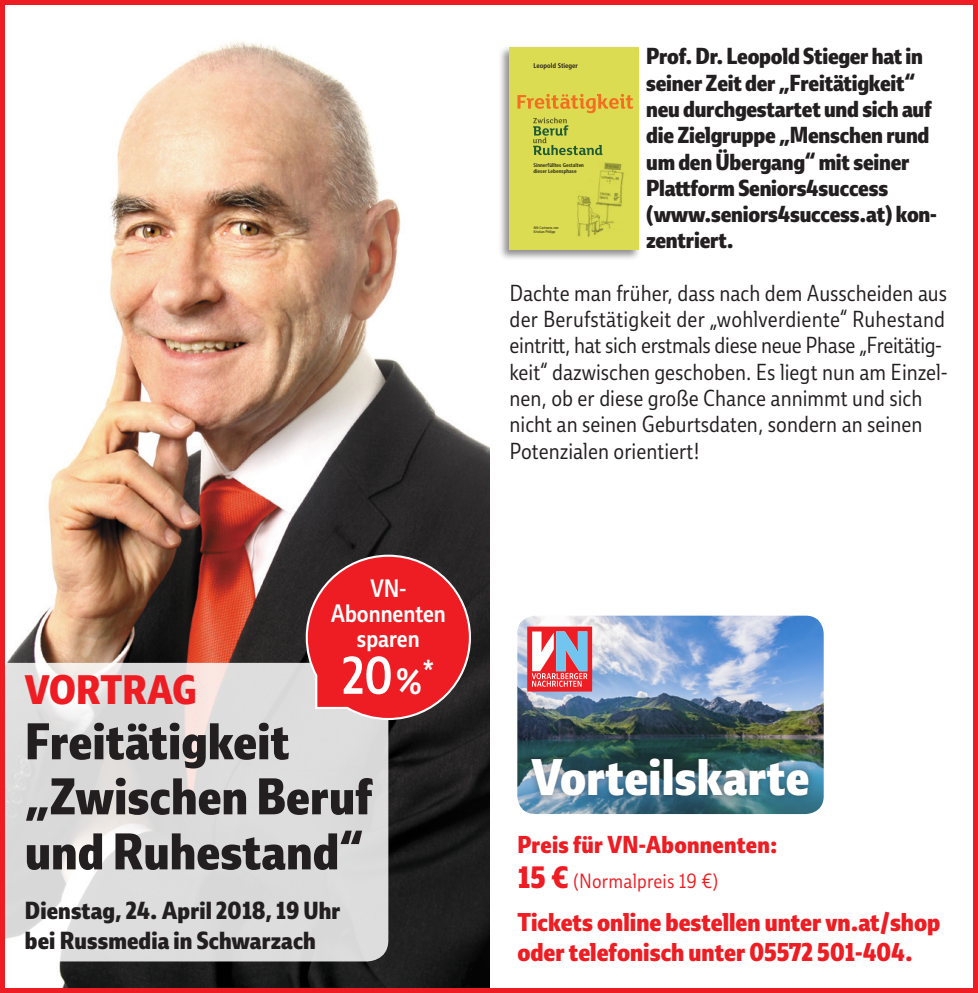
<style>
.page{position:relative;width:978px;height:993px;background:#fff}
.page>*{position:absolute;margin:0;border:0;box-sizing:border-box;transform-origin:0 0}
.t1{font:600 condensed 51.5px "Ebony VN";color:#fff}
.t2{font:800 condensed 50px/55px "Ebony VN";letter-spacing:.005em;color:#231f20}
.t3{font:800 condensed 50px "Ebony VN";letter-spacing:.005em;color:#fff}
.t4{font:800 condensed 40px "Ebony VN";color:#ee1d23}
.t5{font:800 condensed 25px/30px "Ebony VN";color:#ee1d23}
.t6{font:600 condensed 24.5px/24.8px "Ebony VN";color:#fff;text-align:center}
.t7{font:800 condensed 24px/30px "Ebony VN";letter-spacing:.005em;color:#231f20}
.t8{font:800 condensed 23.75px "Ebony VN";letter-spacing:.01em;color:#ee1d23}
.t9{font:300 condensed 22.5px/26.2px "Ebony VN";color:#231f20}
.t10{font:800 condensed 22.5px/26.2px "Ebony VN";letter-spacing:-.01em;color:#231f20}
.t11{font:300 condensed 20px "Ebony VN";letter-spacing:.01em;color:#ee1d23}
.t12{font:700 condensed 6.75px "Frutiger LT Pro";color:#231f20}
.t13{font:700 condensed 5.25px/6.8px "Frutiger LT Pro";color:#231f20}
.t14{font:condensed 3.75px/4.5px "Frutiger LT Pro";letter-spacing:.005em;color:#231f20}
.s1{font-size:35.5px}
.s2{font-weight:800;font-size:30px}
</style>
<div class="page">
<img style="left:0;top:0;width:978px;height:992px">
<p class="t6" style="left:331px;top:576px;width:117px">VN-<br>Abonnenten sparen</p>
<h1 class="t1" style="left:342px;top:644px;width:94px">20<span class="s1">%*</span></h1>
<h3 class="t4" style="left:25px;top:662px;width:173px">VORTRAG</h3>
<h2 class="t2" style="left:25px;top:713px;width:349px">Freitätigkeit „Zwischen Beruf und Ruhestand“</h2>
<p class="t7" style="left:25px;top:895px;width:317px">Dienstag, 24. April 2018, 19 Uhr bei Russmedia in Schwarzach</p>
<p class="t10" style="left:646px;top:43px;width:292px">Prof. Dr. Leopold Stieger hat in seiner Zeit der „Freitätigkeit“ neu durchgestartet und sich auf die Zielgruppe „Menschen rund um den Übergang“ mit seiner<br>Plattform Seniors4success (www.seniors4success.at) kon&shy;zentriert.</p>
<p class="t9" style="left:510px;top:279px;width:439px">Dachte man früher, dass nach dem Ausscheiden aus der Berufstätigkeit der „wohlverdiente“ Ruhestand eintritt, hat sich erstmals diese neue Phase „Freitätig&shy;keit“ dazwischen geschoben. Es liegt nun am Einzel&shy;nen, ob er diese große Chance annimmt und sich nicht an seinen Geburtsdaten, sondern an seinen Potenzialen orientiert!</p>
<p class="t12" style="left:533px;top:61px;width:46px">Leopold Stieger</p>
<p class="t13" style="left:533px;top:161px;width:52px">Sinnerfülltes Gestalten dieser Lebensphase</p>
<p class="t14" style="left:534px;top:225px;width:27px">Mit Cartoons von<br>Kristian Philipp</p>
<h2 class="t3" style="left:532px;top:742px;width:279px">Vorteilskarte</h2>
<p class="t8" style="left:517px;top:828px;width:262px">Preis für VN-Abonnenten:</p>
<p class="t11" style="left:517px;top:867px;width:203px"><span class="s2">15 €</span> (Normalpreis 19 €)</p>
<p class="t5" style="left:517px;top:906px;width:425px">Tickets online bestellen unter vn.at/shop oder telefonisch unter 05572 501-404.</p>
</div>
